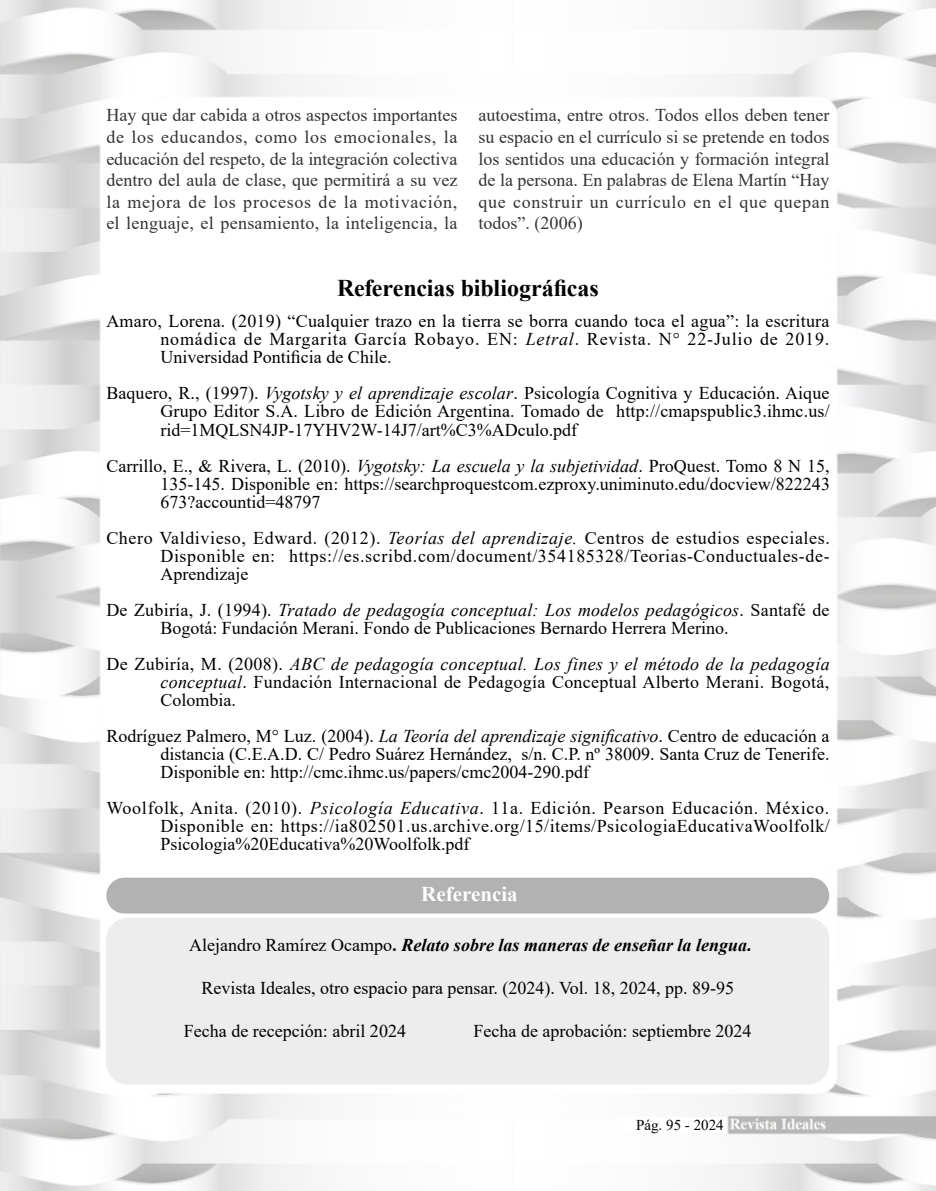
<style>
.page{position:relative;width:936px;height:1191px;background:#fff}
.page>*{position:absolute;margin:0;border:0;box-sizing:border-box;transform-origin:0 0}
.t1{font:700 24px "Times New Roman";letter-spacing:-.005em;color:#000}
.t2{font:700 21px "Times New Roman";color:#fff}
.t3{font:18px/18px "Times New Roman";color:#000;text-align:justify}
.t4{font:18px/21.6px "Times New Roman";letter-spacing:.015em;color:#333;text-align:justify}
.t5{font:italic 700 18px "Times New Roman";color:#000}
.t6{font:15px "Times New Roman";color:#000}
.s1{font-style:italic}
.s2{font-weight:400;font-style:normal}
.s3{font-family:"Calibri";font-style:normal}
.s4{font-family:"Calibri"}
</style>
<div class="page">
<img style="left:0;top:0;width:935px;height:1191px">
<div style="left:106px;top:917px;width:723px;height:167px;background:#ededed;border-radius:21px"></div>
<div style="left:106px;top:877px;width:723px;height:36px;background:#b3b2b2;border-radius:18px"></div>
<p class="t4" style="left:106px;top:104px;width:352px">Hay que dar cabida a otros aspectos importantes de los educandos, como los emocionales, la educación del respeto, de la integración colectiva dentro del aula de clase, que permitirá a su vez la mejora de los procesos de la motivación, el lenguaje, el pensamiento, la inteligencia, la</p>
<p class="t4" style="left:478px;top:104px;width:352px">autoestima, entre otros. Todos ellos deben tener su espacio en el currículo si se pretende en todos los sentidos una educación y formación integral de la persona. En palabras de Elena Martín “Hay que construir un currículo en el que quepan todos”. (2006)</p>
<h1 class="t1" style="left:337px;top:271px;width:263px">Referencias bibliográficas</h1>
<p class="t3" style="left:160px;top:312px;width:670px;text-indent:-54px">Amaro, Lorena. (2019) “Cualquier trazo en la tierra se borra cuando toca el agua”: la escritura nomádica de Margarita García Robayo. EN: <span class="s1">Letral</span>. Revista. N° 22-Julio de 2019.<br>Universidad Pontificia de Chile.</p>
<p class="t3" style="left:160px;top:384px;width:670px;text-indent:-54px">Baquero, R., (1997). <span class="s1">Vygotsky y el aprendizaje escolar</span>. Psicología Cognitiva y Educación. Aique Grupo Editor S.A. Libro de Edición Argentina. Tomado de http://cmapspublic3.ihmc.us/ rid=1MQLSN4JP-17YHV2W-14J7/art%C3%ADculo.pdf</p>
<p class="t3" style="left:160px;top:456px;width:671px;text-indent:-54px">Carrillo, E., &amp; Rivera, L. (2010). <span class="s1">Vygotsky: La escuela y la subjetividad</span>. ProQuest. Tomo 8 N 15, 135-145. Disponible en: https://searchproquestcom.ezproxy.uniminuto.edu/docview/822243<br>673?accountid=48797</p>
<p class="t3" style="left:160px;top:528px;width:671px;text-indent:-54px">Chero Valdivieso, Edward. (2012). <span class="s1">Teorías del aprendizaje.</span> Centros de estudios especiales.<br>Disponible en: https://es.scribd.com/document/354185328/Teorias-Conductuales-de-Aprendizaje</p>
<p class="t3" style="left:160px;top:600px;width:670px;text-indent:-54px">De Zubiría, J. (1994). <span class="s1">Tratado de pedagogía conceptual: Los modelos pedagógicos</span>. Santafé de<br>Bogotá: Fundación Merani. Fondo de Publicaciones Bernardo Herrera Merino.</p>
<p class="t3" style="left:160px;top:654px;width:670px;text-indent:-54px">De Zubiría, M. (2008). <span class="s1">ABC de pedagogía conceptual. Los fines y el método de la pedagogía conceptual</span>. Fundación Internacional de Pedagogía Conceptual Alberto Merani. Bogotá, Colombia.</p>
<p class="t3" style="left:160px;top:726px;width:670px;text-indent:-54px">Rodríguez Palmero, M° Luz. (2004). <span class="s1">La Teoría del aprendizaje significativo</span>. Centro de educación a distancia (C.E.A.D. C/ Pedro Suárez Hernández, s/n. C.P. nº 38009. Santa Cruz de Tenerife.<br>Disponible en: http://cmc.ihmc.us/papers/cmc2004-290.pdf</p>
<p class="t3" style="left:160px;top:798px;width:671px;text-indent:-54px">Woolfolk, Anita. (2010). <span class="s1">Psicología Educativa</span>. 11a. Edición. Pearson Educación. México.<br>Disponible en: https://ia802501.us.archive.org/15/items/PsicologiaEducativaWoolfolk/ Psicologia%20Educativa%20Woolfolk.pdf</p>
<p class="t2" style="left:421px;top:879px;width:98px">Referencia</p>
<p class="t5" style="left:189px;top:932px;width:564px"><span class="s2">Alejandro Ramírez Ocampo</span><span class="s3">.</span> Relato sobre las maneras de enseñar la lengua<span class="s4">.</span></p>
<p class="t3" style="left:201px;top:978px;width:534px">Revista Ideales, otro espacio para pensar. (2024). Vol. 18, 2024, pp. 89-95</p>
<p class="t3" style="left:184px;top:1021px;width:223px">Fecha de recepción: abril 2024</p>
<p class="t3" style="left:473px;top:1021px;width:279px">Fecha de aprobación: septiembre 2024</p>
<p class="t6" style="left:636px;top:1114px;width:89px">Pág. 95 - 2024</p>
</div>
